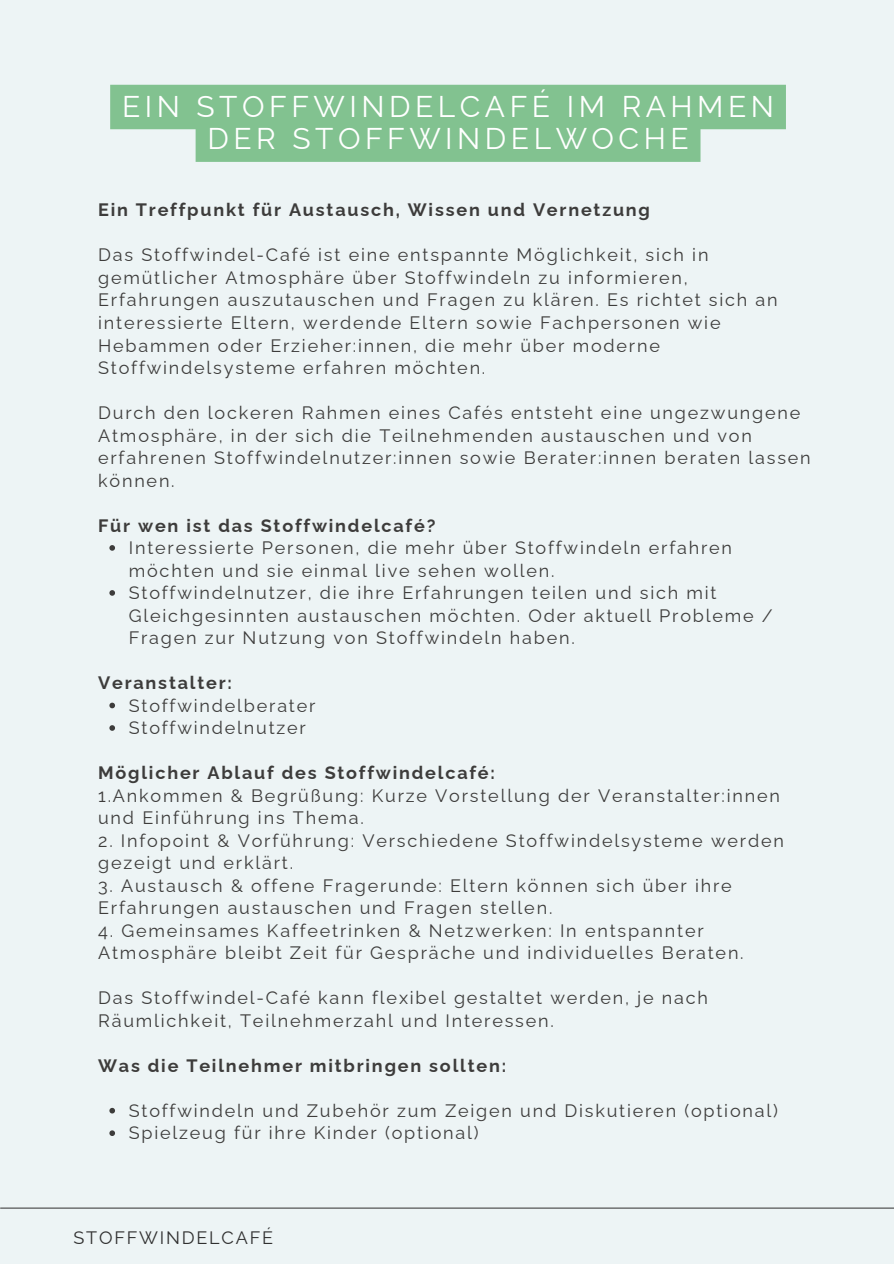
<style>
.page{position:relative;width:894px;height:1264px;background:#fff}
.page>*{position:absolute;margin:0;border:0;box-sizing:border-box;transform-origin:0 0}
.t1{font:30px/32.7px "Raleway";letter-spacing:.15em;color:#fff;text-align:center}
.t2{font:18px/22.5px "Raleway";letter-spacing:.1em;color:#3d3c3b}
.t3{font:700 18px "Raleway";letter-spacing:.1em;color:#3d3c3b}
.t4{font:18px "Raleway";letter-spacing:.1em;color:#303030}
</style>
<div class="page">
<div style="left:0;top:0;width:893px;height:1263px;background:#edf4f5"></div>
<svg style="left:110px;top:85px;width:675px;height:77px;background:#8dc79b"></svg>
<svg style="left:109px;top:545px;width:6px;height:5px"></svg>
<svg style="left:109px;top:590px;width:6px;height:5px"></svg>
<svg style="left:109px;top:702px;width:6px;height:6px"></svg>
<svg style="left:109px;top:725px;width:6px;height:5px"></svg>
<svg style="left:109px;top:1107px;width:6px;height:6px"></svg>
<svg style="left:109px;top:1130px;width:6px;height:5px"></svg>
<hr style="left:1px;top:1207px;width:892px;height:1px;background:#444">
<h1 class="t1" style="left:122px;top:90px;width:653px">EIN STOFFWINDELCAFÉ IM RAHMEN<br>DER STOFFWINDELWOCHE</h1>
<h3 class="t3" style="left:98px;top:199px;width:553px">Ein Treffpunkt für Austausch, Wissen und Vernetzung</h3>
<p class="t2" style="left:98px;top:244px;width:680px">Das Stoffwindel-Café ist eine entspannte Möglichkeit, sich in gemütlicher Atmosphäre über Stoffwindeln zu informieren, Erfahrungen auszutauschen und Fragen zu klären. Es richtet sich an interessierte Eltern, werdende Eltern sowie Fachpersonen wie Hebammen oder Erzieher:innen, die mehr über moderne Stoffwindelsysteme erfahren möchten.</p>
<p class="t2" style="left:98px;top:401px;width:714px">Durch den lockeren Rahmen eines Cafés entsteht eine ungezwungene Atmosphäre, in der sich die Teilnehmenden austauschen und von erfahrenen Stoffwindelnutzer:innen sowie Berater:innen beraten lassen können.</p>
<h3 class="t3" style="left:98px;top:514px;width:338px">Für wen ist das Stoffwindelcafé?</h3>
<p class="t2" style="left:129px;top:536px;width:604px">Interessierte Personen, die mehr über Stoffwindeln erfahren möchten und sie einmal live sehen wollen.</p>
<p class="t2" style="left:129px;top:581px;width:645px">Stoffwindelnutzer, die ihre Erfahrungen teilen und sich mit<br>Gleichgesinnten austauschen möchten. Oder aktuell Probleme /<br>Fragen zur Nutzung von Stoffwindeln haben.</p>
<h3 class="t3" style="left:98px;top:672px;width:135px">Veranstalter:</h3>
<p class="t2" style="left:129px;top:694px;width:188px">Stoffwindelberater</p>
<p class="t2" style="left:129px;top:716px;width:179px">Stoffwindelnutzer</p>
<p class="t3" style="left:98px;top:762px;width:398px">Möglicher Ablauf des Stoffwindelcafé:</p>
<p class="t2" style="left:98px;top:784px;width:683px">1.Ankommen &amp; Begrüßung: Kurze Vorstellung der Veranstalter:innen und Einführung ins Thema.</p>
<p class="t2" style="left:98px;top:829px;width:687px">2. Infopoint &amp; Vorführung: Verschiedene Stoffwindelsysteme werden gezeigt und erklärt.</p>
<p class="t2" style="left:98px;top:874px;width:635px">3. Austausch &amp; offene Fragerunde: Eltern können sich über ihre<br>Erfahrungen austauschen und Fragen stellen.</p>
<p class="t2" style="left:98px;top:919px;width:647px">4. Gemeinsames Kaffeetrinken &amp; Netzwerken: In entspannter<br>Atmosphäre bleibt Zeit für Gespräche und individuelles Beraten.</p>
<p class="t2" style="left:98px;top:986px;width:611px">Das Stoffwindel-Café kann flexibel gestaltet werden, je nach<br>Räumlichkeit, Teilnehmerzahl und Interessen.</p>
<h3 class="t3" style="left:98px;top:1054px;width:409px">Was die Teilnehmer mitbringen sollten:</h3>
<p class="t2" style="left:129px;top:1099px;width:650px">Stoffwindeln und Zubehör zum Zeigen und Diskutieren (optional)</p>
<p class="t2" style="left:129px;top:1121px;width:351px">Spielzeug für ihre Kinder (optional)</p>
<p class="t4" style="left:74px;top:1226px;width:201px">STOFFWINDELCAFÉ</p>
</div>
